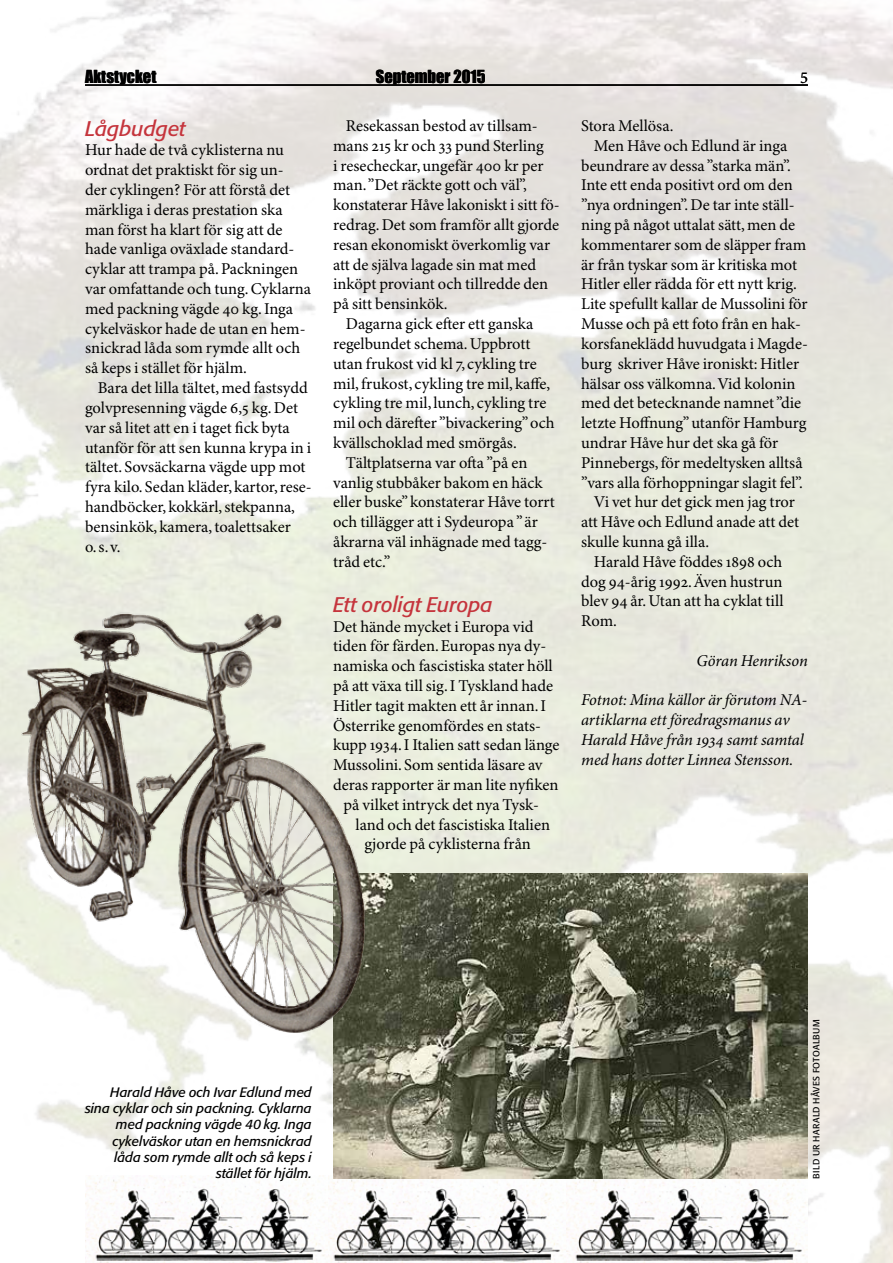
<style>
.page{position:relative;width:893px;height:1263px;background:#fff}
.page>*{position:absolute;margin:0;border:0;box-sizing:border-box;transform-origin:0 0}
.t1{font:italic 21px "Formata";letter-spacing:-.005em;color:#c5343c}
.t2{font:16.5px/19.8px "Minion Pro";color:#000}
.t3{font:italic 16.5px/19.8px "Minion Pro";letter-spacing:-.01em;color:#000}
.t4{font:16.5px "Impact";color:#000}
.t5{font:italic 13.5px/16.2px "Formata";color:#000;text-align:right}
.t6{font:9px "Formata";letter-spacing:.035em;color:#000}
</style>
<div class="page">
<img style="left:0;top:0;width:893px;height:1263px">
<img style="left:327px;top:1175px;width:481px;height:88px">
<img style="left:85px;top:1175px;width:242px;height:88px">
<img style="left:333px;top:874px;width:475px;height:304px">
<img style="left:0;top:602px;width:417px;height:457px">
<hr style="left:85px;top:84px;width:723px;height:2px;background:#000">
<p class="t4" style="left:85px;top:64px;width:73px">Aktstycket</p>
<p class="t4" style="left:376px;top:64px;width:111px">September 2015</p>
<p class="t2" style="left:800px;top:69px;width:9px">5</p>
<p class="t1" style="left:85px;top:116px;width:102px">Lågbudget</p>
<p class="t2" style="left:85px;top:141px;width:228px">Hur hade de två cyklisterna nu ordnat det praktiskt för sig un-<br>der cyklingen? För att förstå det märkliga i deras prestation ska man först ha klart för sig att de hade vanliga oväxlade standard&shy;cyklar att trampa på. Packningen var omfattande och tung. Cyklarna med packning vägde 40 kg. Inga cykelväskor hade de utan en hem&shy;snickrad låda som rymde allt och så keps i stället för hjälm.</p>
<p class="t2" style="left:85px;top:379px;width:228px;text-indent:13px">Bara det lilla tältet, med fastsydd golvpresenning vägde 6,5 kg. Det var så litet att en i taget fick byta utanför för att sen kunna krypa in i tältet. Sovsäckarna vägde upp mot fyra kilo. Sedan kläder, kartor, rese&shy;handböcker, kokkärl, stekpanna, bensinkök, kamera, toalettsaker o.s.v.</p>
<p class="t2" style="left:346px;top:117px;width:193px">Resekassan bestod av tillsam-</p>
<p class="t2" style="left:333px;top:136px;width:212px">mans 215 kr och 33 pund Sterling</p>
<p class="t2" style="left:333px;top:156px;width:212px">i resecheckar, ungefär 400 kr per</p>
<p class="t2" style="left:333px;top:176px;width:195px">man. ”Det räckte gott och väl”,</p>
<p class="t2" style="left:333px;top:196px;width:228px">konstaterar Håve lakoniskt i sitt fö-</p>
<p class="t2" style="left:333px;top:216px;width:228px">redrag. Det som framför allt gjorde</p>
<p class="t2" style="left:333px;top:235px;width:219px">resan ekonomiskt överkomlig var</p>
<p class="t2" style="left:333px;top:255px;width:205px">att de själva lagade sin mat med</p>
<p class="t2" style="left:333px;top:275px;width:217px">inköpt proviant och tillredde den</p>
<p class="t2" style="left:333px;top:295px;width:116px">på sitt bensinkök.</p>
<p class="t2" style="left:346px;top:315px;width:189px">Dagarna gick efter ett ganska</p>
<p class="t2" style="left:333px;top:334px;width:199px">regelbundet schema. Uppbrott</p>
<p class="t2" style="left:333px;top:354px;width:205px">utan frukost vid kl 7, cykling tre</p>
<p class="t2" style="left:333px;top:374px;width:219px">mil, frukost, cykling tre mil, kaffe,</p>
<p class="t2" style="left:333px;top:394px;width:215px">cykling tre mil, lunch, cykling tre</p>
<p class="t2" style="left:333px;top:414px;width:223px">mil och därefter ”bivackering” och</p>
<p class="t2" style="left:333px;top:433px;width:185px">kvällschoklad med smörgås.</p>
<p class="t2" style="left:346px;top:453px;width:183px">Tältplatserna var ofta ”på en</p>
<p class="t2" style="left:333px;top:473px;width:211px">vanlig stubbåker bakom en häck</p>
<p class="t2" style="left:333px;top:493px;width:223px">eller buske” konstaterar Håve torrt</p>
<p class="t2" style="left:333px;top:513px;width:206px">och tillägger att i Sydeuropa ” är</p>
<p class="t2" style="left:333px;top:532px;width:216px">åkrarna väl inhägnade med tagg-</p>
<p class="t2" style="left:333px;top:552px;width:59px">tråd etc.”</p>
<p class="t1" style="left:333px;top:592px;width:161px">Ett oroligt Europa</p>
<p class="t2" style="left:333px;top:617px;width:202px">Det hände mycket i Europa vid</p>
<p class="t2" style="left:333px;top:637px;width:215px">tiden för färden. Europas nya dy-</p>
<p class="t2" style="left:333px;top:657px;width:221px">namiska och fascistiska stater höll</p>
<p class="t2" style="left:333px;top:676px;width:221px">på att växa till sig. I Tyskland hade</p>
<p class="t2" style="left:333px;top:696px;width:215px">Hitler tagit makten ett år innan. I</p>
<p class="t2" style="left:333px;top:716px;width:209px">Österrike genomfördes en stats-</p>
<p class="t2" style="left:333px;top:736px;width:228px">kupp 1934. I Italien satt sedan länge</p>
<p class="t2" style="left:333px;top:756px;width:211px">Mussolini. Som sentida läsare av</p>
<p class="t2" style="left:333px;top:775px;width:227px">deras rapporter är man lite nyfiken</p>
<p class="t2" style="left:344px;top:795px;width:197px">på vilket intryck det nya Tysk-</p>
<p class="t2" style="left:356px;top:815px;width:196px">land och det fascistiska Italien</p>
<p class="t2" style="left:365px;top:835px;width:168px">gjorde på cyklisterna från</p>
<p class="t2" style="left:581px;top:117px;width:94px">Stora Mellösa.</p>
<p class="t2" style="left:594px;top:136px;width:195px">Men Håve och Edlund är inga</p>
<p class="t2" style="left:581px;top:156px;width:211px">beundrare av dessa ”starka män”.</p>
<p class="t2" style="left:581px;top:176px;width:213px">Inte ett enda positivt ord om den</p>
<p class="t2" style="left:581px;top:196px;width:215px">”nya ordningen”. De tar inte ställ-</p>
<p class="t2" style="left:581px;top:216px;width:216px">ning på något uttalat sätt, men de</p>
<p class="t2" style="left:581px;top:235px;width:227px">kommentarer som de släpper fram</p>
<p class="t2" style="left:581px;top:255px;width:217px">är från tyskar som är kritiska mot</p>
<p class="t2" style="left:581px;top:275px;width:217px">Hitler eller rädda för ett nytt krig.</p>
<p class="t2" style="left:581px;top:295px;width:228px">Lite spefullt kallar de Mussolini för</p>
<p class="t2" style="left:581px;top:315px;width:221px">Musse och på ett foto från en hak-</p>
<p class="t2" style="left:581px;top:334px;width:228px">korsfaneklädd huvudgata i Magde-</p>
<p class="t2" style="left:581px;top:354px;width:219px">burg skriver Håve ironiskt: Hitler</p>
<p class="t2" style="left:581px;top:374px;width:216px">hälsar oss välkomna. Vid kolonin</p>
<p class="t2" style="left:581px;top:394px;width:222px">med det betecknande namnet ”die</p>
<p class="t2" style="left:581px;top:414px;width:227px">letzte Hoffnung” utanför Hamburg</p>
<p class="t2" style="left:581px;top:433px;width:198px">undrar Håve hur det ska gå för</p>
<p class="t2" style="left:581px;top:453px;width:223px">Pinnebergs, för medeltysken alltså</p>
<p class="t2" style="left:581px;top:473px;width:223px">”vars alla förhoppningar slagit fel”.</p>
<p class="t2" style="left:594px;top:493px;width:203px">Vi vet hur det gick men jag tror</p>
<p class="t2" style="left:581px;top:513px;width:220px">att Håve och Edlund anade att det</p>
<p class="t2" style="left:581px;top:532px;width:130px">skulle kunna gå illa.</p>
<p class="t2" style="left:594px;top:552px;width:190px">Harald Håve föddes 1898 och</p>
<p class="t2" style="left:581px;top:572px;width:203px">dog 94-årig 1992. Även hustrun</p>
<p class="t2" style="left:581px;top:592px;width:204px">blev 94 år. Utan att ha cyklat till</p>
<p class="t2" style="left:581px;top:612px;width:37px">Rom.</p>
<p class="t3" style="left:697px;top:651px;width:113px">Göran Henrikson</p>
<p class="t3" style="left:581px;top:691px;width:228px">Fotnot: Mina källor är förutom NA&shy;artiklarna ett föredragsmanus av Harald Håve från 1934 samt samtal med hans dotter Linnea Stensson.</p>
<p class="t5" style="left:85px;top:1084px;width:228px">Harald Håve och Ivar Edlund med sina cyklar och sin packning. Cyklarna med packning vägde 40 kg. Inga cykelväskor utan en hemsnickrad låda som rymde allt och så keps i stället för hjälm.</p>
<p class="t6" style="left:811px;top:1178px;width:160px;rotate:-90deg">BILD UR HARALD HÅVES FOTOALBUM</p>
</div>
